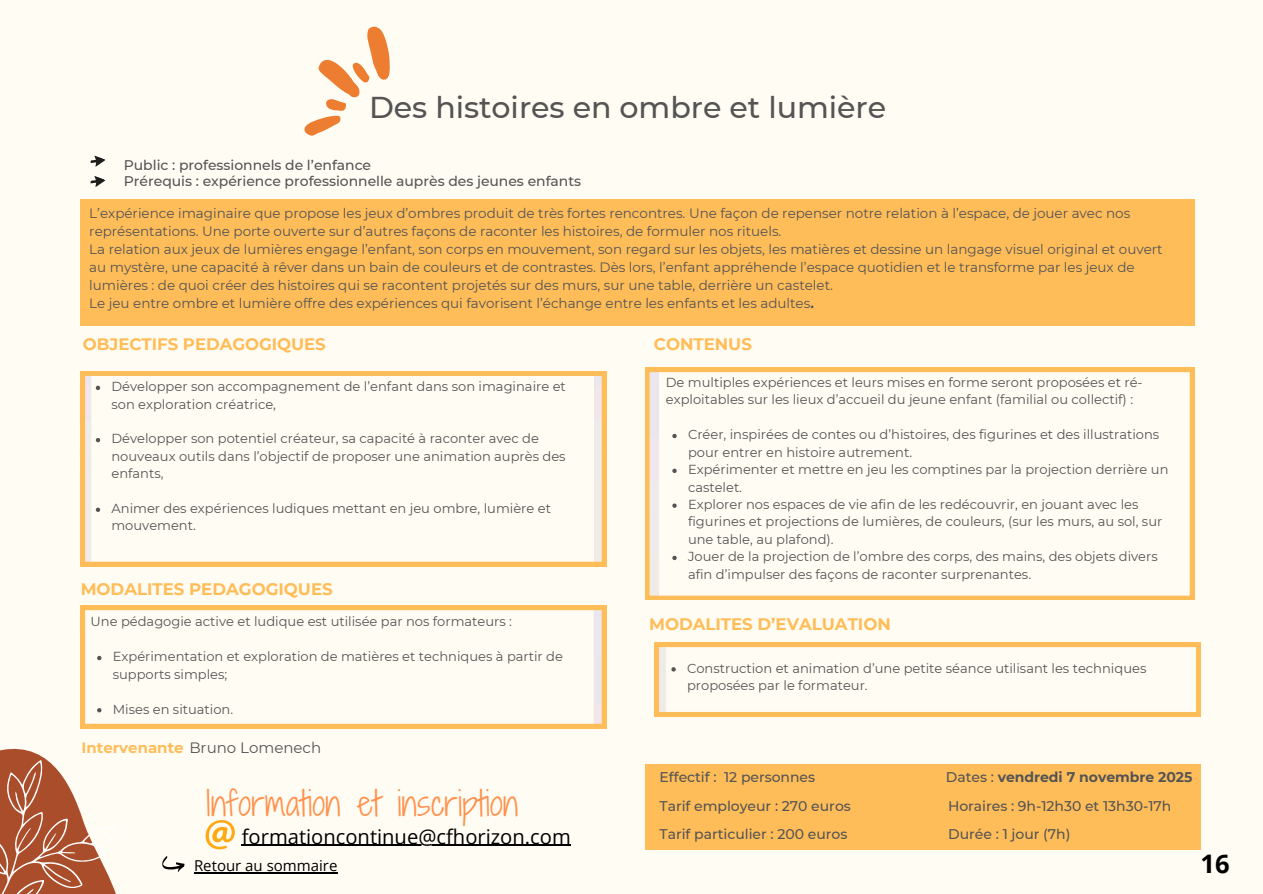
<style>
.page{position:relative;width:1263px;height:894px;background:#fff}
.page>*{position:absolute;margin:0;border:0;box-sizing:border-box;transform-origin:0 0}
.t1{font:32.85px "Shadows Into Light Two";letter-spacing:.01em;color:#ff914d}
.t2{font:500 30.15px "Montserrat";color:#545454}
.t3{font:700 25.5px "Open Sans";color:#000}
.t4{font:20.25px "Open Sans";color:#000}
.t5{font:700 16.65px "Montserrat";color:#ffbd59}
.t6{font:700 16.5px "Montserrat";letter-spacing:-.005em;color:#ffbd59}
.t7{font:15px "Montserrat";color:#545454}
.t8{font:15px "Open Sans";color:#000}
.t9{font:500 13.95px "Montserrat";color:#545454}
.t10{font:700 13.95px "Montserrat";letter-spacing:-.005em;color:#545454}
.t11{font:13.5px/18px "Montserrat";color:#545454}
.t12{font:13.05px/17.4px "Montserrat";color:#545454}
.s1{font-weight:700}
.s2{font-weight:700;color:#ffbd59}
.s3{font-weight:500}
</style>
<div class="page">
<div style="left:0;top:0;width:1263px;height:893px;background:#fffcf3"></div>
<svg style="left:304px;top:26px;width:86px;height:110px"></svg>
<hr style="left:242px;top:844px;width:329px;height:1px;background:#000">
<svg style="left:206px;top:820px;width:29px;height:29px"></svg>
<svg style="left:90px;top:155px;width:16px;height:32px"></svg>
<svg style="left:81px;top:371px;width:525px;height:195px"></svg>
<svg style="left:81px;top:605px;width:525px;height:123px"></svg>
<svg style="left:645px;top:367px;width:549px;height:232px"></svg>
<div style="left:645px;top:763px;width:555px;height:86px;background:#ffbd59"></div>
<div style="left:80px;top:198px;width:1114px;height:127px;background:#ffbd59"></div>
<svg style="left:96px;top:385px;width:4px;height:5px"></svg>
<svg style="left:96px;top:438px;width:4px;height:4px"></svg>
<svg style="left:96px;top:507px;width:4px;height:5px"></svg>
<svg style="left:97px;top:655px;width:4px;height:5px"></svg>
<svg style="left:672px;top:433px;width:5px;height:5px"></svg>
<svg style="left:672px;top:468px;width:5px;height:5px"></svg>
<svg style="left:672px;top:503px;width:5px;height:4px"></svg>
<svg style="left:672px;top:555px;width:5px;height:5px"></svg>
<svg style="left:0;top:707px;width:184px;height:186px"></svg>
<hr style="left:194px;top:871px;width:143px;height:2px;background:#000">
<svg style="left:654px;top:642px;width:546px;height:74px"></svg>
<p class="t2" style="left:369px;top:89px;width:519px">Des histoires en ombre et lumière</p>
<h4 class="t9" style="left:124px;top:157px;width:249px">Public : professionnels de l’enfance</h4>
<h4 class="t9" style="left:124px;top:173px;width:459px">Prérequis : expérience professionnelle auprès des jeunes enfants</h4>
<p class="t11" style="left:89px;top:203px;width:1042px">L’expérience imaginaire que propose les jeux d’ombres produit de très fortes rencontres. Une façon de repenser notre relation à l’espace, de jouer avec nos représentations. Une porte ouverte sur d’autres façons de raconter les histoires, de formuler nos rituels.</p>
<p class="t11" style="left:89px;top:239px;width:1075px">La relation aux jeux de lumières engage l’enfant, son corps en mouvement, son regard sur les objets, les matières et dessine un langage visuel original et ouvert au mystère, une capacité à rêver dans un bain de couleurs et de contrastes. Dès lors, l’enfant appréhende l’espace quotidien et le transforme par les jeux de lumières : de quoi créer des histoires qui se racontent projetés sur des murs, sur une table, derrière un castelet.</p>
<p class="t11" style="left:89px;top:293px;width:726px">Le jeu entre ombre et lumière offre des expériences qui favorisent l’échange entre les enfants et les adultes<span class="s1">.</span></p>
<p class="t6" style="left:83px;top:333px;width:244px">OBJECTIFS PEDAGOGIQUES</p>
<h1 class="t5" style="left:654px;top:333px;width:100px">CONTENUS</h1>
<p class="t12" style="left:111px;top:377px;width:456px">Développer son accompagnement de l’enfant dans son imaginaire et son exploration créatrice,</p>
<h4 class="t12" style="left:111px;top:430px;width:456px">Développer son potentiel créateur, sa capacité à raconter avec de nouveaux outils dans l’objectif de proposer une animation auprès des enfants,</h4>
<p class="t12" style="left:111px;top:499px;width:441px">Animer des expériences ludiques mettant en jeu ombre, lumière et mouvement.</p>
<p class="t5" style="left:81px;top:578px;width:254px">MODALITES PEDAGOGIQUES</p>
<p class="t12" style="left:91px;top:613px;width:423px">Une pédagogie active et ludique est utilisée par nos formateurs :</p>
<p class="t12" style="left:113px;top:647px;width:452px">Expérimentation et exploration de matières et techniques à partir de supports simples;</p>
<p class="t12" style="left:113px;top:700px;width:122px">Mises en situation.</p>
<p class="t7" style="left:82px;top:737px;width:241px"><span class="s2">Intervenante</span> Bruno Lomenech</p>
<p class="t1" style="left:206px;top:778px;width:313px">Information et inscription</p>
<p class="t4" style="left:242px;top:821px;width:331px">formationcontinue@cfhorizon.com</p>
<p class="t12" style="left:666px;top:373px;width:478px">De multiples expériences et leurs mises en forme seront proposées et ré&shy;exploitables sur les lieux d’accueil du jeune enfant (familial ou collectif) :</p>
<p class="t12" style="left:688px;top:426px;width:473px">Créer, inspirées de contes ou d’histoires, des figurines et des illustrations pour entrer en histoire autrement.</p>
<h5 class="t12" style="left:688px;top:460px;width:482px">Expérimenter et mettre en jeu les comptines par la projection derrière un castelet.</h5>
<h6 class="t12" style="left:688px;top:495px;width:476px">Explorer nos espaces de vie afin de les redécouvrir, en jouant avec les figurines et projections de lumières, de couleurs, (sur les murs, au sol, sur une table, au plafond).</h6>
<h2 class="t12" style="left:688px;top:547px;width:471px">Jouer de la projection de l’ombre des corps, des mains, des objets divers afin d’impulser des façons de raconter surprenantes.</h2>
<p class="t5" style="left:649px;top:613px;width:243px">MODALITES D’EVALUATION</p>
<p class="t12" style="left:687px;top:659px;width:461px">Construction et animation d’une petite séance utilisant les techniques proposées par le formateur.</p>
<p class="t9" style="left:659px;top:768px;width:157px">Effectif : 12 personnes</p>
<p class="t10" style="left:946px;top:768px;width:248px"><span class="s3">Dates :</span> vendredi 7 novembre 2025</p>
<p class="t9" style="left:659px;top:796px;width:193px">Tarif employeur : 270 euros</p>
<p class="t9" style="left:948px;top:796px;width:225px">Horaires : 9h-12h30 et 13h30-17h</p>
<p class="t9" style="left:659px;top:824px;width:189px">Tarif particulier : 200 euros</p>
<p class="t9" style="left:948px;top:824px;width:124px">Durée : 1 jour (7h)</p>
<h6 class="t8" style="left:194px;top:854px;width:145px">Retour au sommaire</h6>
<p class="t3" style="left:1200px;top:845px;width:31px">16</p>
</div>
